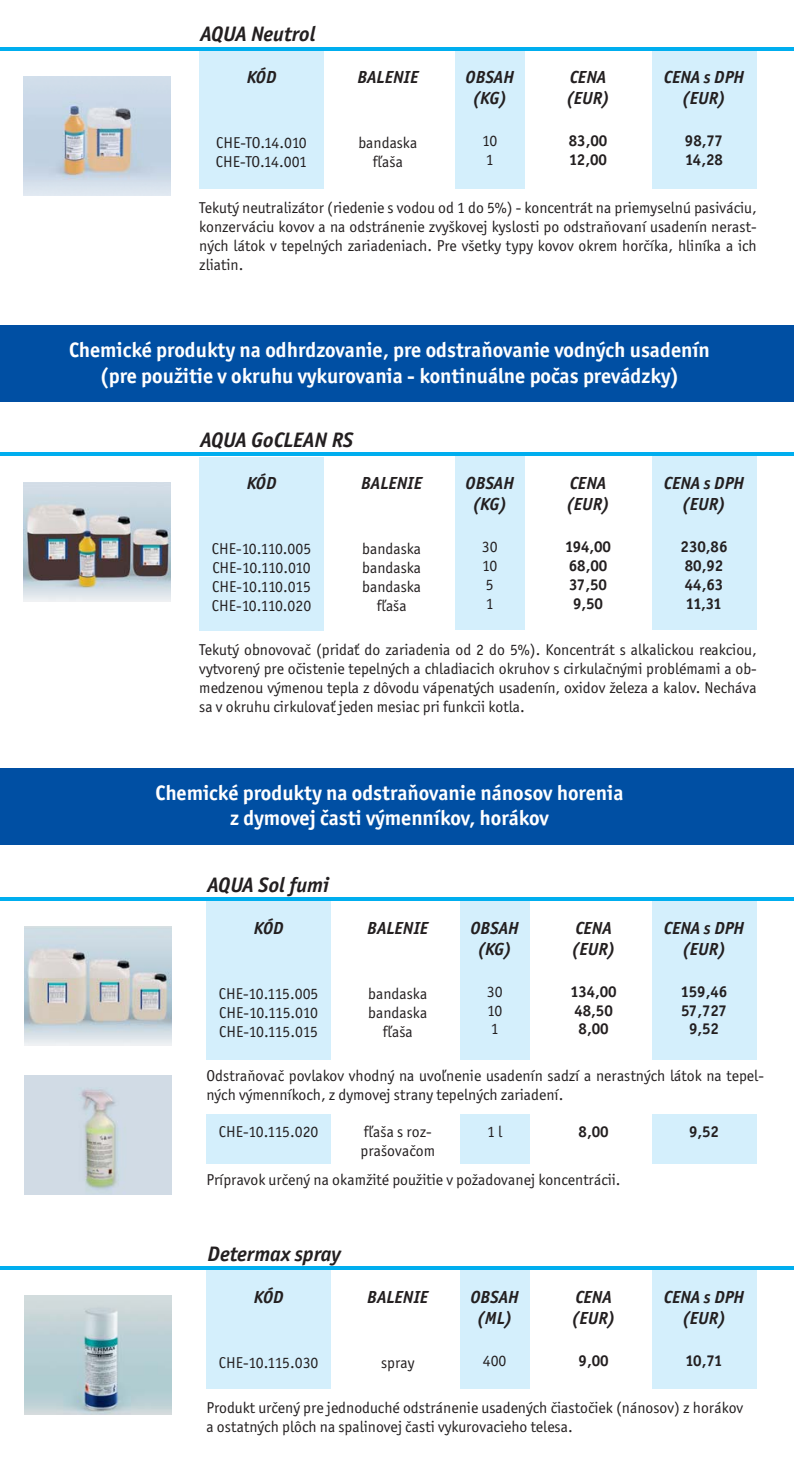
<style>
.page{position:relative;width:794px;height:1474px;background:#fff}
.page>*{position:absolute;margin:0;border:0;box-sizing:border-box;transform-origin:0 0}
.t1{font:700 21px/25.2px "Officina San Itc TEE";color:#fff;text-align:center}
.t2{font:italic 700 21px "Officina San Itc TEE";color:#231f20}
.t3{font:italic 700 17.5px/21px "Officina San Itc TEE";color:#231f20;text-align:center}
.t4{font:15.75px/18.9px "Officina San Itc TEE";color:#231f20}
.t5{font:700 15.75px/18.9px "Officina San Itc TEE";color:#231f20}
</style>
<div class="page">
<div style="left:0;top:325px;width:794px;height:77px;background:#004fa3"></div>
<div style="left:0;top:768px;width:794px;height:77px;background:#004fa3"></div>
<div style="left:652px;top:50px;width:104px;height:139px;background:#d4effc"></div>
<div style="left:200px;top:50px;width:124px;height:139px;background:#d4effc"></div>
<div style="left:455px;top:50px;width:69px;height:139px;background:#d4effc"></div>
<img style="left:24px;top:76px;width:147px;height:120px">
<hr style="left:0;top:47px;width:794px;height:3px;background:#00aeef">
<div style="left:200px;top:456px;width:124px;height:174px;background:#d4effc"></div>
<div style="left:652px;top:456px;width:104px;height:174px;background:#d4effc"></div>
<div style="left:455px;top:456px;width:69px;height:174px;background:#d4effc"></div>
<img style="left:24px;top:482px;width:147px;height:119px">
<hr style="left:0;top:452px;width:794px;height:4px;background:#00aeef">
<img style="left:24px;top:926px;width:148px;height:119px">
<div style="left:652px;top:900px;width:104px;height:159px;background:#d4effc"></div>
<div style="left:207px;top:900px;width:124px;height:159px;background:#d4effc"></div>
<div style="left:460px;top:900px;width:69px;height:159px;background:#d4effc"></div>
<div style="left:652px;top:1114px;width:104px;height:50px;background:#d4effc"></div>
<div style="left:207px;top:1114px;width:124px;height:50px;background:#d4effc"></div>
<div style="left:460px;top:1114px;width:69px;height:50px;background:#d4effc"></div>
<img style="left:24px;top:1075px;width:148px;height:119px">
<hr style="left:0;top:897px;width:794px;height:3px;background:#00aeef">
<img style="left:24px;top:1295px;width:148px;height:119px">
<div style="left:652px;top:1269px;width:104px;height:119px;background:#d4effc"></div>
<div style="left:207px;top:1269px;width:124px;height:119px;background:#d4effc"></div>
<div style="left:460px;top:1269px;width:69px;height:119px;background:#d4effc"></div>
<hr style="left:0;top:1266px;width:794px;height:3px;background:#00aeef">
<h1 class="t2" style="left:200px;top:27px;width:116px">AQUA Neutrol</h1>
<p class="t3" style="left:247px;top:69px;width:31px">KÓD</p>
<p class="t4" style="left:216px;top:135px;width:93px">CHE-TO.14.010<br>CHE-TO.14.001</p>
<p class="t3" style="left:357px;top:69px;width:62px">BALENIE</p>
<p class="t4" style="left:358px;top:135px;width:61px;text-align:center">bandaska fľaša</p>
<p class="t3" style="left:465px;top:69px;width:50px">OBSAH (KG)</p>
<p class="t4" style="left:482px;top:133px;width:17px">10<br>1</p>
<p class="t3" style="left:566px;top:69px;width:46px;text-align:left">CENA (EUR)</p>
<p class="t5" style="left:569px;top:133px;width:40px">83,00<br>12,00</p>
<p class="t3" style="left:664px;top:69px;width:82px">CENA s DPH (EUR)</p>
<p class="t5" style="left:685px;top:133px;width:40px">98,77<br>14,28</p>
<p class="t4" style="left:199px;top:200px;width:559px;text-align:justify">Tekutý neutralizátor (riedenie s vodou od 1 do 5%) - koncentrát na priemyselnú pasiváciu, konzerváciu kovov a na odstránenie zvyškovej kyslosti po odstraňovaní usadenín nerast&shy;ných látok v tepelných zariadeniach. Pre všetky typy kovov okrem horčíka, hliníka a ich zliatin.</p>
<h1 class="t1" style="left:69px;top:339px;width:642px">Chemické produkty na odhrdzovanie, pre odstraňovanie vodných usadenín (pre použitie v okruhu vykurovania - kontinuálne počas prevádzky)</h1>
<h1 class="t2" style="left:200px;top:432px;width:154px">AQUA GoCLEAN RS</h1>
<p class="t3" style="left:247px;top:474px;width:31px">KÓD</p>
<p class="t4" style="left:212px;top:541px;width:101px;text-align:justify">CHE-10.110.005<br>CHE-10.110.010<br>CHE-10.110.015<br>CHE-10.110.020</p>
<p class="t3" style="left:361px;top:474px;width:62px">BALENIE</p>
<p class="t4" style="left:362px;top:541px;width:61px;text-align:center">bandaska bandaska bandaska fľaša</p>
<p class="t3" style="left:465px;top:474px;width:50px">OBSAH (KG)</p>
<p class="t4" style="left:482px;top:539px;width:17px">30<br>10<br>5<br>1</p>
<p class="t3" style="left:566px;top:474px;width:46px;text-align:left">CENA (EUR)</p>
<p class="t5" style="left:565px;top:538px;width:48px">194,00<br>68,00<br>37,50<br>9,50</p>
<p class="t3" style="left:664px;top:474px;width:82px">CENA s DPH (EUR)</p>
<p class="t5" style="left:680px;top:538px;width:48px">230,86<br>80,92<br>44,63<br>11,31</p>
<p class="t4" style="left:199px;top:641px;width:559px;text-align:justify">Tekutý obnovovač (pridať do zariadenia od 2 do 5%). Koncentrát s alkalickou reakciou, vytvorený pre očistenie tepelných a chladiacich okruhov s cirkulačnými problémami a ob&shy;medzenou výmenou tepla z dôvodu vápenatých usadenín, oxidov železa a kalov. Necháva sa v okruhu cirkulovať jeden mesiac pri funkcii kotla.</p>
<h1 class="t1" style="left:156px;top:782px;width:469px">Chemické produkty na odstraňovanie nánosov horenia z dymovej časti výmenníkov, horákov</h1>
<h1 class="t2" style="left:207px;top:877px;width:123px">AQUA Sol fumi</h1>
<p class="t3" style="left:254px;top:919px;width:31px">KÓD</p>
<p class="t4" style="left:219px;top:985px;width:101px;text-align:justify">CHE-10.115.005<br>CHE-10.115.010<br>CHE-10.115.015</p>
<p class="t3" style="left:367px;top:919px;width:62px">BALENIE</p>
<p class="t4" style="left:368px;top:985px;width:61px;text-align:center">bandaska bandaska fľaša</p>
<p class="t3" style="left:470px;top:919px;width:50px">OBSAH (KG)</p>
<p class="t4" style="left:487px;top:983px;width:17px;text-align:justify">30<br>10<br>1</p>
<p class="t3" style="left:571px;top:919px;width:46px;text-align:left">CENA (EUR)</p>
<p class="t5" style="left:570px;top:983px;width:48px">134,00<br>48,50<br>8,00</p>
<p class="t3" style="left:664px;top:919px;width:82px">CENA s DPH (EUR)</p>
<p class="t5" style="left:681px;top:983px;width:48px;text-align:center">159,46<br>57,727<br>9,52</p>
<p class="t4" style="left:206px;top:1067px;width:559px">Odstraňovač povlakov vhodný na uvoľnenie usadenín sadzí a nerastných látok na tepel&shy;ných výmenníkoch, z dymovej strany tepelných zariadení.</p>
<p class="t4" style="left:219px;top:1123px;width:101px">CHE-10.115.020</p>
<p class="t4" style="left:360px;top:1123px;width:76px">fľaša s roz&shy;prašovačom</p>
<p class="t4" style="left:487px;top:1123px;width:17px">1 l</p>
<p class="t5" style="left:578px;top:1123px;width:32px">8,00</p>
<p class="t4" style="left:206px;top:1171px;width:416px">Prípravok určený na okamžité použitie v požadovanej koncentrácii.</p>
<p class="t5" style="left:689px;top:1123px;width:32px">9,52</p>
<h1 class="t2" style="left:207px;top:1246px;width:135px">Determax spray</h1>
<p class="t3" style="left:254px;top:1288px;width:31px">KÓD</p>
<p class="t4" style="left:219px;top:1354px;width:101px">CHE-10.115.030</p>
<p class="t3" style="left:367px;top:1288px;width:62px">BALENIE</p>
<p class="t4" style="left:381px;top:1354px;width:35px">spray</p>
<p class="t3" style="left:470px;top:1288px;width:50px">OBSAH (ML)</p>
<p class="t4" style="left:483px;top:1352px;width:25px">400</p>
<p class="t3" style="left:571px;top:1288px;width:46px;text-align:left">CENA (EUR)</p>
<p class="t5" style="left:578px;top:1351px;width:32px">9,00</p>
<p class="t3" style="left:664px;top:1288px;width:82px">CENA s DPH (EUR)</p>
<p class="t5" style="left:685px;top:1351px;width:39px">10,71</p>
<p class="t4" style="left:206px;top:1399px;width:538px">Produkt určený pre jednoduché odstránenie usadených čiastočiek (nánosov) z horákov a ostatných plôch na spalinovej časti vykurovacieho telesa.</p>
</div>
